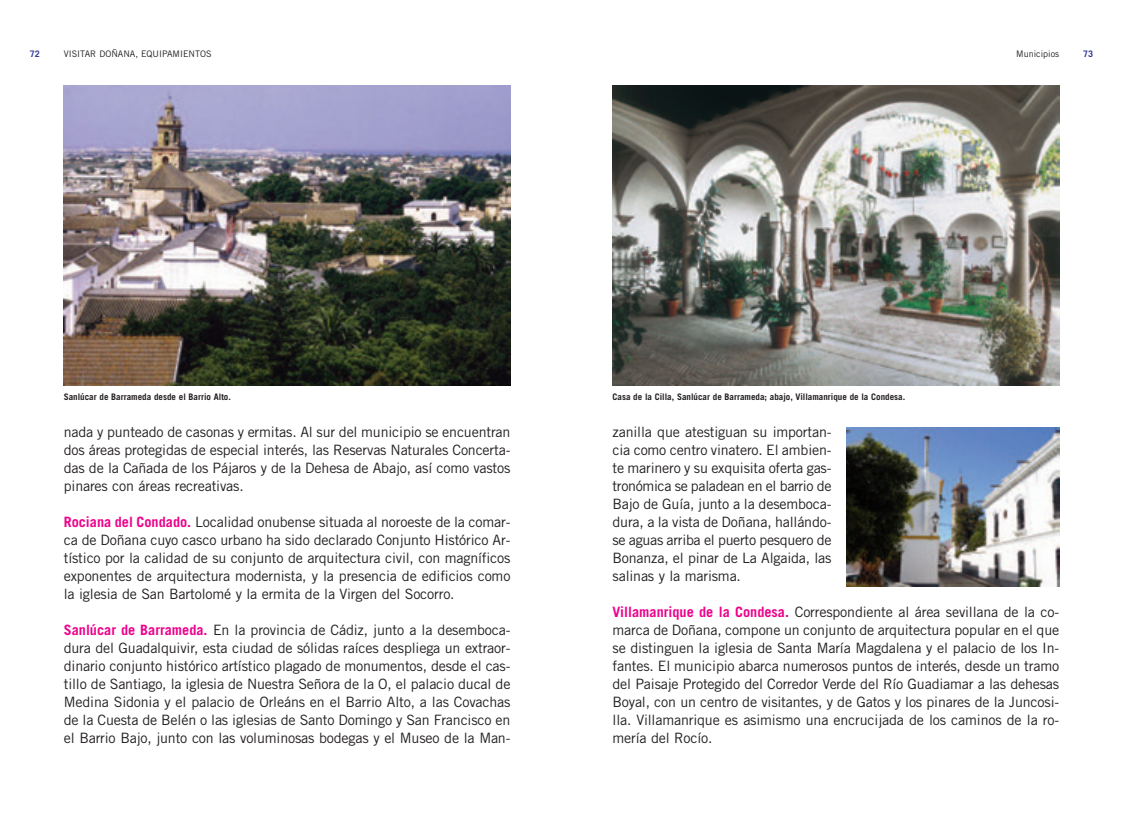
<style>
.page{position:relative;width:1123px;height:813px;background:#fff}
.page>*{position:absolute;margin:0;border:0;box-sizing:border-box;transform-origin:0 0}
.t1{font:14.25px/18px "Trade Gothic";letter-spacing:-.01em;color:#231f20;text-align:justify}
.t2{font:700 9px "Trade Gothic";color:#231f20}
.t3{font:9px "Trade Gothic";color:#231f20}
.t4{font:700 9px "Trade Gothic";color:#353b97}
.s1{font-weight:700;color:#ed028c}
</style>
<div class="page">
<img style="left:64px;top:85px;width:446px;height:300px">
<img style="left:612px;top:85px;width:447px;height:300px">
<img style="left:846px;top:427px;width:213px;height:159px">
<p class="t4" style="left:30px;top:50px;width:12px">72</p>
<p class="t3" style="left:64px;top:50px;width:149px">VISITAR DOÑANA, EQUIPAMIENTOS</p>
<p class="t3" style="left:1016px;top:50px;width:45px">Municipios</p>
<p class="t4" style="left:1083px;top:50px;width:12px">73</p>
<p class="t2" style="left:64px;top:393px;width:168px">Sanlúcar de Barrameda desde el Barrio Alto.</p>
<p class="t2" style="left:612px;top:393px;width:294px">Casa de la Cilla, Sanlúcar de Barrameda; abajo, Villamanrique de la Condesa.</p>
<p class="t1" style="left:64px;top:424px;width:448px">nada y punteado de casonas y ermitas. Al sur del municipio se encuentran dos áreas protegidas de especial interés, las Reservas Naturales Concerta&shy;das de la Cañada de los Pájaros y de la Dehesa de Abajo, así como vastos pinares con áreas recreativas.</p>
<p class="t1" style="left:64px;top:514px;width:448px"><span class="s1">Rociana del Condado.</span> Localidad onubense situada al noroeste de la comar&shy;ca de Doñana cuyo casco urbano ha sido declarado Conjunto Histórico Ar&shy;tístico por la calidad de su conjunto de arquitectura civil, con magníficos exponentes de arquitectura modernista, y la presencia de edificios como la iglesia de San Bartolomé y la ermita de la Virgen del Socorro.</p>
<p class="t1" style="left:64px;top:622px;width:448px"><span class="s1">Sanlúcar de Barrameda.</span> En la provincia de Cádiz, junto a la desemboca&shy;dura del Guadalquivir, esta ciudad de sólidas raíces despliega un extraor&shy;dinario conjunto histórico artístico plagado de monumentos, desde el cas&shy;tillo de Santiago, la iglesia de Nuestra Señora de la O, el palacio ducal de Medina Sidonia y el palacio de Orleáns en el Barrio Alto, a las Covachas de la Cuesta de Belén o las iglesias de Santo Domingo y San Francisco en el Barrio Bajo, junto con las voluminosas bodegas y el Museo de la Man-</p>
<p class="t1" style="left:612px;top:424px;width:220px">zanilla que atestiguan su importan&shy;cia como centro vinatero. El ambien&shy;te marinero y su exquisita oferta gas&shy;tronómica se paladean en el barrio de Bajo de Guía, junto a la desemboca&shy;dura, a la vista de Doñana, hallándo&shy;se aguas arriba el puerto pesquero de Bonanza, el pinar de La Algaida, las salinas y la marisma.</p>
<p class="t1" style="left:612px;top:604px;width:448px"><span class="s1">Villamanrique de la Condesa.</span> Correspondiente al área sevillana de la co&shy;marca de Doñana, compone un conjunto de arquitectura popular en el que se distinguen la iglesia de Santa María Magdalena y el palacio de los In&shy;fantes. El municipio abarca numerosos puntos de interés, desde un tramo del Paisaje Protegido del Corredor Verde del Río Guadiamar a las dehesas Boyal, con un centro de visitantes, y de Gatos y los pinares de la Juncosi&shy;lla. Villamanrique es asimismo una encrucijada de los caminos de la ro&shy;mería del Rocío.</p>
</div>
